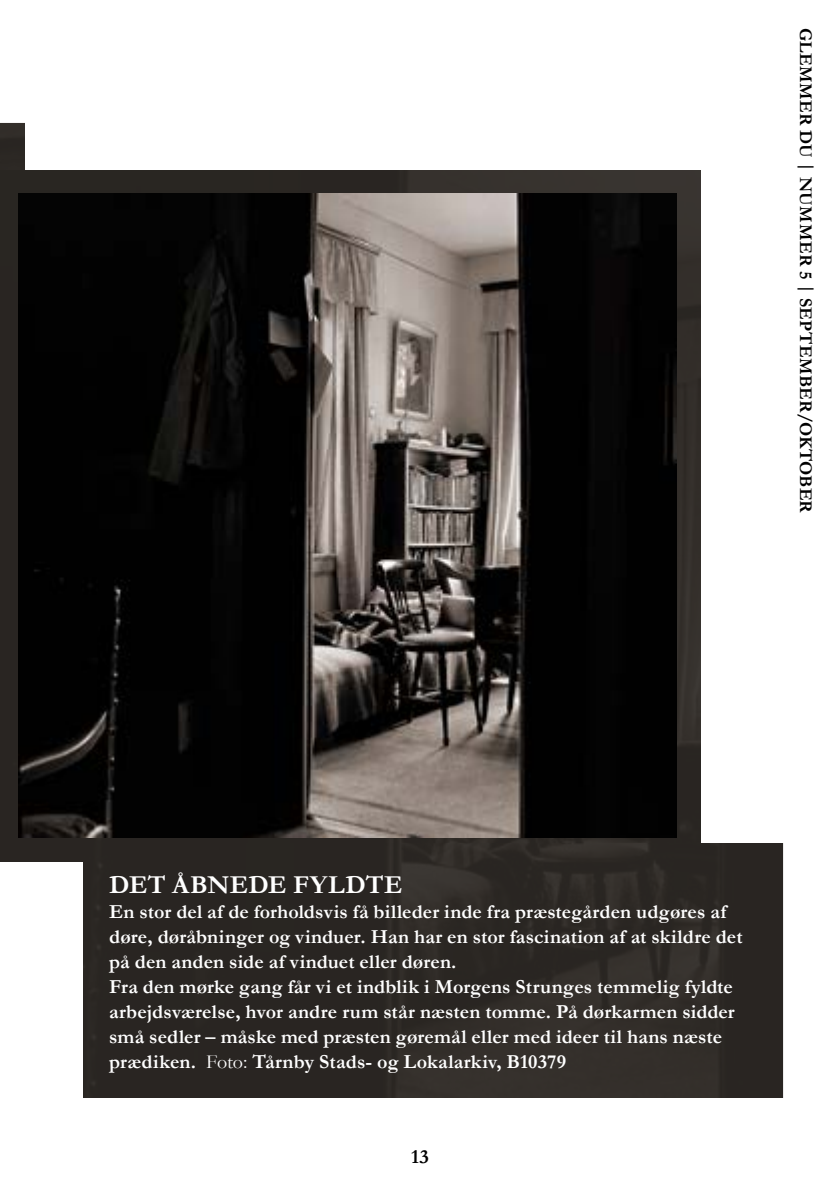
<style>
.page{position:relative;width:840px;height:1191px;background:#fff}
.page>*{position:absolute;margin:0;border:0;box-sizing:border-box;transform-origin:0 0}
.H3_Rubrik{font:700 26px "Garamond";letter-spacing:.015em;color:#fff}
.Billedtekst{font:700 20px/25px "Garamond";letter-spacing:.005em;color:#fff}
.t1{font:700 20px "Garamond";color:#000}
.t2{font:700 18px "Garamond";letter-spacing:.005em;color:#000}
.s1{font-weight:400}
</style>
<div class="page">
<img style="left:0;top:123px;width:24px;height:47px">
<img style="left:0;top:170px;width:700px;height:692px">
<img style="left:84px;top:843px;width:698px;height:254px">
<img style="left:18px;top:193px;width:658px;height:644px">
<img style="left:0;top:153px;width:1px;height:486px">
<p class="t2" style="left:817px;top:27px;width:487px;rotate:90deg">GLEMMER DU | NUMMER 5 | SEPTEMBER/OKTOBER</p>
<h3 class="H3_Rubrik" style="left:109px;top:867px;width:295px">DET ÅBNEDE FYLDTE</h3>
<p class="Billedtekst" style="left:109px;top:899px;width:634px">En stor del af de forholdsvis få billeder inde fra præstegården udgøres af døre, døråbninger og vinduer. Han har en stor fascination af at skildre det på den anden side af vinduet eller døren.</p>
<p class="Billedtekst" style="left:109px;top:974px;width:626px">Fra den mørke gang får vi et indblik i Morgens Strunges temmelig fyldte arbejdsværelse, hvor andre rum står næsten tomme. På dørkarmen sidder små sedler – måske med præsten gøremål eller med ideer til hans næste prædiken. <span class="s1">Foto:</span> Tårnby Stads- og Lokalarkiv, B10379</p>
<p class="t1" style="left:411px;top:1143px;width:19px">13</p>
</div>
